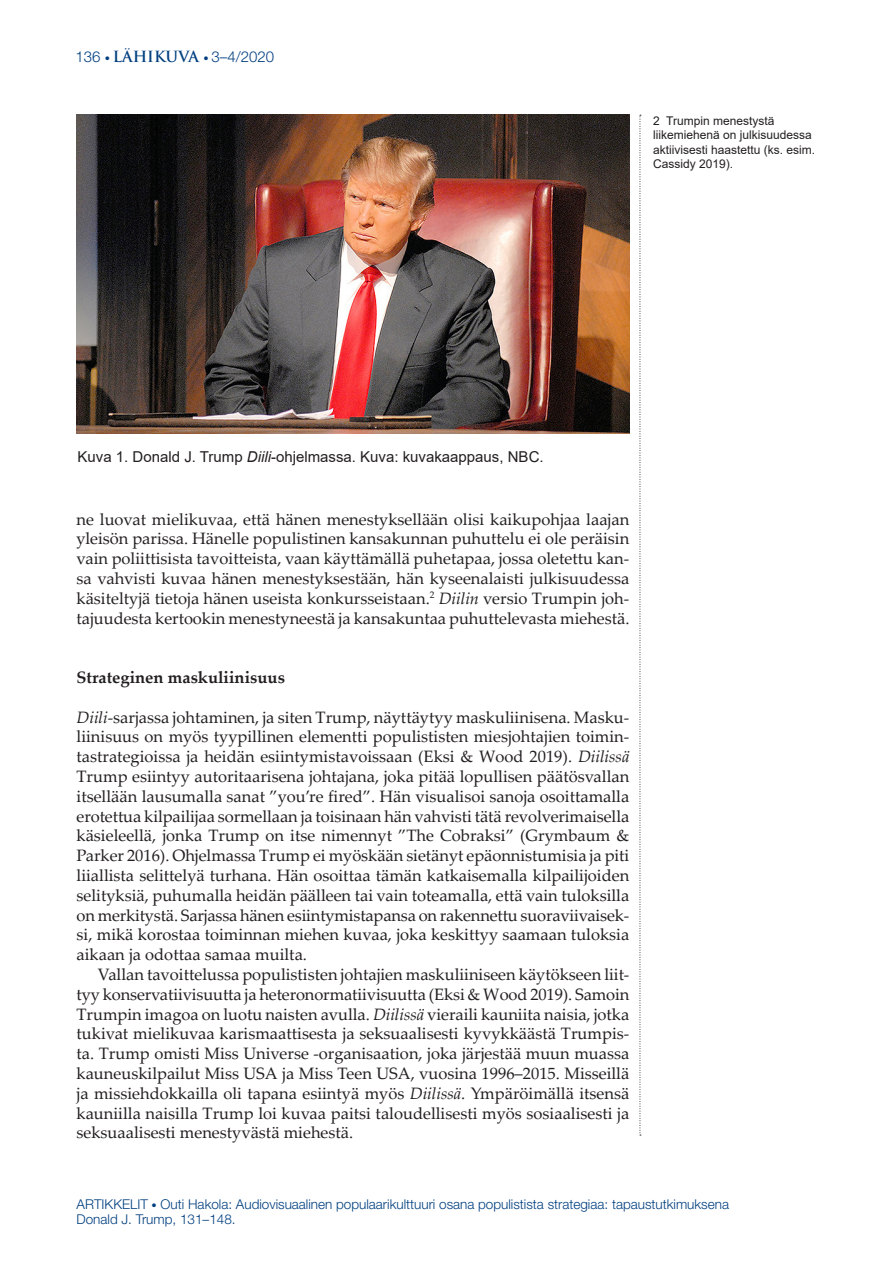
<style>
.page{position:relative;width:893px;height:1263px;background:#fff}
.page>*{position:absolute;margin:0;border:0;box-sizing:border-box;transform-origin:0 0}
.Artikkelit_leipis{font:16.5px/19.8px "Palatino Linotype";color:#231f20;text-align:justify}
.Artikkelit_leipis_1{font:16.5px/19.8px "Palatino Linotype";color:#231f20;text-align:justify}
.Artikkeli_väliotsikk{font:700 16.5px "Palatino Linotype";color:#231f20}
.Kuvateksti{font:15px "Arial";color:#231f20}
.t1{font:300 15px "Helvetica Neue";color:#003f80}
.t2{font:300 13.5px/15px "Helvetica Neue";color:#003f80}
.Artikkeli_viitteet{font:12px/14.4px "Arial";color:#231f20}
.s1{font-size:10.5px}
.s2{font-family:"Trajan Pro";font-weight:700}
.s3{font-style:italic}
</style>
<div class="page">
<svg style="left:640px;top:115px;width:1px;height:1021px"></svg>
<img style="left:77px;top:115px;width:552px;height:318px">
<p class="t1" style="left:75px;top:47px;width:200px">136 <span class="s1">•</span> <span class="s2">LÄHIKUVA</span> <span class="s1">•</span> 3–4/2020</p>
<p class="Artikkeli_viitteet" style="left:653px;top:113px;width:164px">2 Trumpin menestystä liikemiehenä on julkisuudessa aktiivisesti haastettu (ks. esim.<br>Cassidy 2019).</p>
<p class="Kuvateksti" style="left:78px;top:446px;width:468px">Kuva 1. Donald J. Trump <span class="s3">Diili</span>-ohjelmassa. Kuva: kuvakaappaus, NBC.</p>
<p class="Artikkelit_leipis" style="left:77px;top:508px;width:554px">ne luovat mielikuvaa, että hänen menestyksellään olisi kaikupohjaa laajan yleisön parissa. Hänelle populistinen kansakunnan puhuttelu ei ole peräisin vain poliittisista tavoitteista, vaan käyttämällä puhetapaa, jossa oletettu kan&shy;sa vahvisti kuvaa hänen menestyksestään, hän kyseenalaisti julkisuudessa käsiteltyjä tietoja hänen useista konkursseistaan.<sup>2</sup> <span class="s3">Diilin</span> versio Trumpin joh&shy;tajuudesta kertookin menestyneestä ja kansakuntaa puhuttelevasta miehestä.</p>
<p class="Artikkeli_väliotsikk" style="left:77px;top:666px;width:210px">Strateginen maskuliinisuus</p>
<p class="Artikkelit_leipis_1" style="left:77px;top:706px;width:554px"><span class="s3">Diili</span>-sarjassa johtaminen, ja siten Trump, näyttäytyy maskuliinisena. Masku&shy;liinisuus on myös tyypillinen elementti populististen miesjohtajien toimin&shy;tastrategioissa ja heidän esiintymistavoissaan (Eksi &amp; Wood 2019). <span class="s3">Diilissä </span>Trump esiintyy autoritaarisena johtajana, joka pitää lopullisen päätösvallan itsellään lausumalla sanat ”you’re fired”. Hän visualisoi sanoja osoittamalla erotettua kilpailijaa sormellaan ja toisinaan hän vahvisti tätä revolverimaisella käsieleellä, jonka Trump on itse nimennyt ”The Cobraksi” (Grymbaum &amp; Parker 2016). Ohjelmassa Trump ei myöskään sietänyt epäonnistumisia ja piti liiallista selittelyä turhana. Hän osoittaa tämän katkaisemalla kilpailijoiden selityksiä, puhumalla heidän päälleen tai vain toteamalla, että vain tuloksilla on merkitystä. Sarjassa hänen esiintymistapansa on rakennettu suoraviivaisek&shy;si, mikä korostaa toiminnan miehen kuvaa, joka keskittyy saamaan tuloksia aikaan ja odottaa samaa muilta.</p>
<p class="Artikkelit_leipis" style="left:77px;top:964px;width:554px;text-indent:21px">Vallan tavoittelussa populististen johtajien maskuliiniseen käytökseen liit&shy;tyy konservatiivisuutta ja heteronormatiivisuutta (Eksi &amp; Wood 2019). Samoin Trumpin imagoa on luotu naisten avulla. <span class="s3">Diilissä</span> vieraili kauniita naisia, jotka tukivat mielikuvaa karismaattisesta ja seksuaalisesti kyvykkäästä Trumpis&shy;ta. Trump omisti Miss Universe -organisaation, joka järjestää muun muassa kauneuskilpailut Miss USA ja Miss Teen USA, vuosina 1996–2015. Misseillä ja missiehdokkailla oli tapana esiintyä myös <span class="s3">Diilissä</span>. Ympäröimällä itsensä kauniilla naisilla Trump loi kuvaa paitsi taloudellisesti myös sosiaalisesti ja seksuaalisesti menestyvästä miehestä.</p>
<p class="t2" style="left:77px;top:1196px;width:654px">ARTIKKELIT <span class="s1">•</span> Outi Hakola: Audiovisuaalinen populaarikulttuuri osana populistista strategiaa: tapaustutkimuksena<br>Donald J. Trump, 131–148.</p>
</div>
